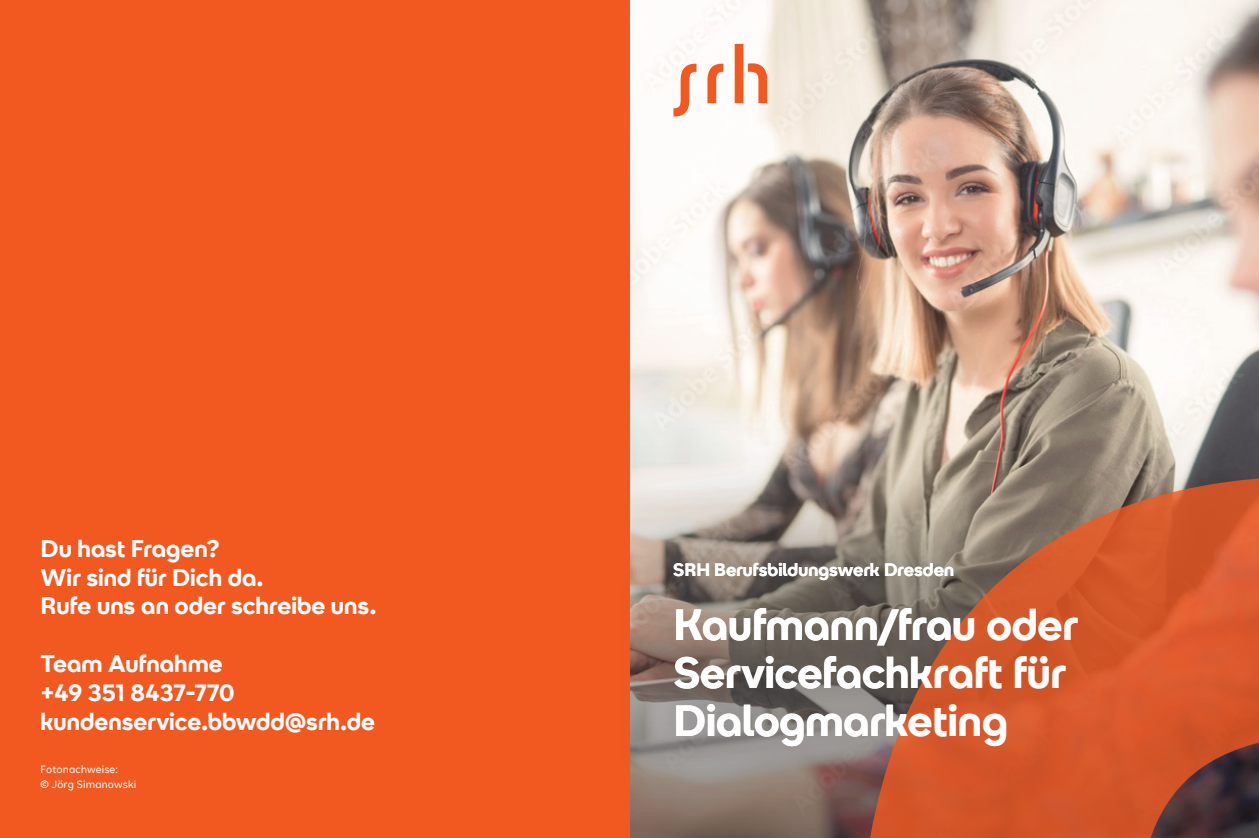
<style>
.page{position:relative;width:1259px;height:838px;background:#fff}
.page>*{position:absolute;margin:0;border:0;box-sizing:border-box;transform-origin:0 0}
.SRH_FS_PB_Titel_Head{font:700 43.5px/48.3px "SRH Headline";color:#fff}
.SRH_FS_PB_Titel_Kont{font:700 24px/28.8px "SRH Headline";color:#fff}
.SRH_FS_PB_Titel_Bere{font:700 18px "SRH Headline";letter-spacing:.005em;color:#fff}
.SRH_FS_PB_Copyright{font:10.5px "SRH Text";letter-spacing:.02em;color:#fff}
</style>
<div class="page">
<img style="left:629px;top:0;width:630px;height:320px">
<svg style="left:629px;top:320px;width:630px;height:518px;background:#c5b4a6"></svg>
<div style="left:0;top:0;width:629px;height:838px;background:#f15921"></div>
<svg style="left:673px;top:44px;width:94px;height:72px"></svg>
<svg style="left:631px;top:475px;width:628px;height:363px;background:#ad654a"></svg>
<div style="left:628px;top:513px;width:369px;height:114px;background:#57585a;opacity:.8"></div>
<p class="SRH_FS_PB_Titel_Kont" style="left:41px;top:534px;width:337px">Du hast Fragen?<br>Wir sind für Dich da.<br>Rufe uns an oder schreibe uns.</p>
<p class="SRH_FS_PB_Titel_Kont" style="left:41px;top:649px;width:336px">Team Aufnahme<br>+49 351 8437-770 kundenservice.bbwdd@srh.de</p>
<p class="SRH_FS_PB_Copyright" style="left:41px;top:763px;width:79px">Fotonachweise:</p>
<p class="SRH_FS_PB_Copyright" style="left:41px;top:778px;width:97px">© Jörg Simanowski</p>
<p class="SRH_FS_PB_Titel_Bere" style="left:673px;top:559px;width:282px">SRH Berufsbildungswerk Dresden</p>
<p class="SRH_FS_PB_Titel_Head" style="left:673px;top:600px;width:406px">Kaufmann/frau oder<br>Servicefachkraft für<br>Dialogmarketing</p>
</div>
